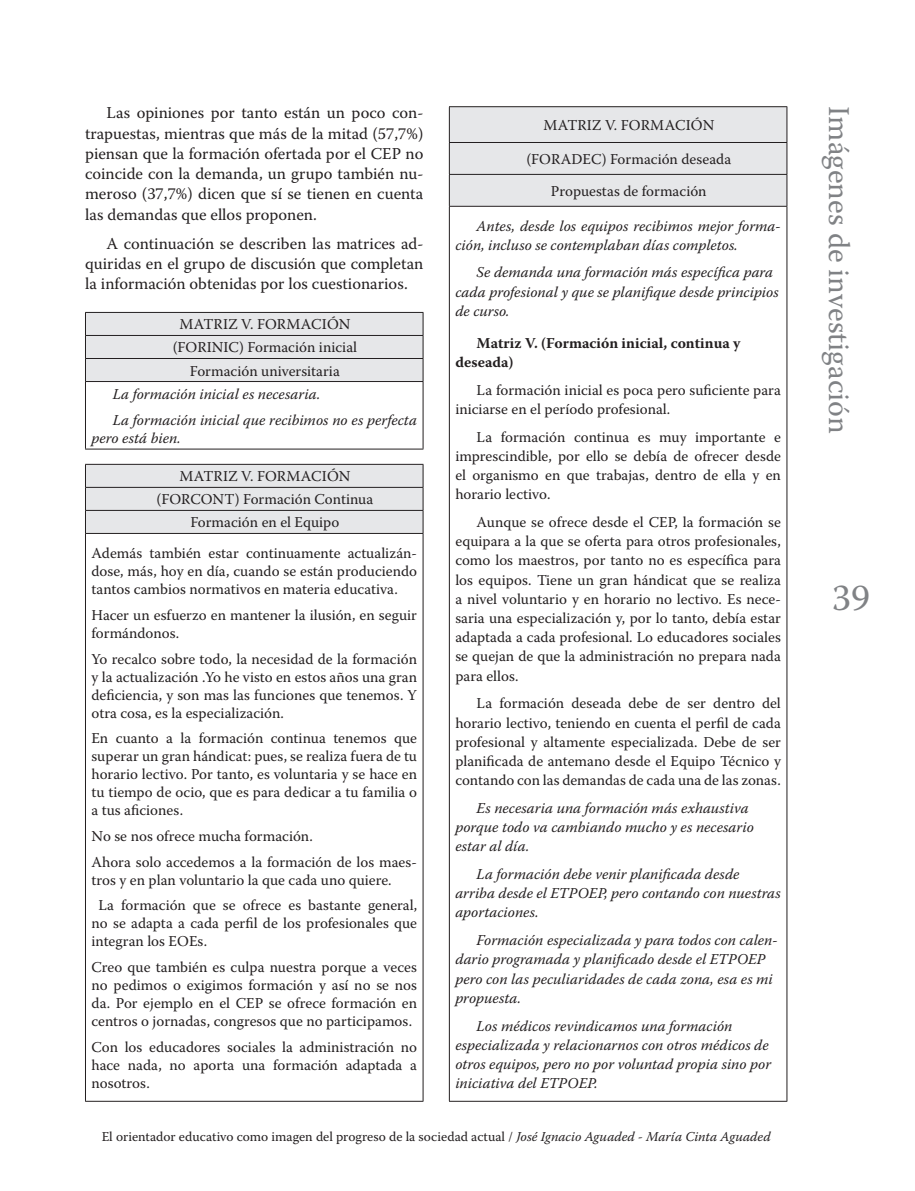
<style>
.page{position:relative;width:915px;height:1191px;background:#fff}
.page>*{position:absolute;margin:0;border:0;box-sizing:border-box;transform-origin:0 0}
.t1{font:37.5px "Warnock Pro";color:#808285}
.t2{font:30px "Warnock Pro";color:#808285}
.t3{font:16.5px/20.2px "Warnock Pro";color:#231f20;text-align:justify}
.t4{font:15px/18px "Warnock Pro";color:#231f20;text-align:justify}
.t5{font:italic 15px/19.2px "Warnock Pro";color:#231f20}
.t6{font:700 15px/19.2px "Warnock Pro";color:#231f20}
.t7{font:13.5px "Warnock Pro";color:#231f20}
.s1{font-style:italic}
</style>
<div class="page">
<div style="left:85px;top:312px;width:338px;height:69px;background:#e6e7e9"></div>
<hr style="left:85px;top:381px;width:338px;height:1px;background:#231f20">
<hr style="left:85px;top:382px;width:1px;height:67px;background:#231f20">
<hr style="left:422px;top:382px;width:1px;height:67px;background:#231f20">
<hr style="left:85px;top:449px;width:338px;height:1px;background:#231f20">
<svg style="left:85px;top:464px;width:338px;height:69px;background:#dcdddf"></svg>
<hr style="left:85px;top:533px;width:338px;height:1px;background:#231f20">
<hr style="left:85px;top:534px;width:1px;height:567px;background:#231f20">
<hr style="left:422px;top:534px;width:1px;height:567px;background:#231f20">
<hr style="left:85px;top:1101px;width:338px;height:1px;background:#231f20">
<div style="left:450px;top:107px;width:336px;height:99px;background:#e6e7e9"></div>
<hr style="left:449px;top:106px;width:338px;height:1px;background:#231f20">
<hr style="left:449px;top:107px;width:1px;height:35px;background:#231f20">
<hr style="left:786px;top:107px;width:1px;height:35px;background:#231f20">
<hr style="left:449px;top:142px;width:338px;height:1px;background:#231f20">
<hr style="left:449px;top:143px;width:1px;height:31px;background:#231f20">
<hr style="left:786px;top:143px;width:1px;height:31px;background:#231f20">
<hr style="left:449px;top:174px;width:338px;height:1px;background:#231f20">
<hr style="left:449px;top:175px;width:1px;height:31px;background:#231f20">
<hr style="left:786px;top:175px;width:1px;height:31px;background:#231f20">
<hr style="left:449px;top:206px;width:338px;height:1px;background:#231f20">
<hr style="left:449px;top:207px;width:1px;height:894px;background:#231f20">
<hr style="left:786px;top:207px;width:1px;height:894px;background:#231f20">
<hr style="left:449px;top:1101px;width:338px;height:1px;background:#231f20">
<p class="t3" style="left:85px;top:103px;width:340px;text-indent:21px">Las opiniones por tanto están un poco con&shy;trapuestas, mientras que más de la mitad (57,7%) piensan que la formación ofertada por el CEP no coincide con la demanda, un grupo también nu&shy;meroso (37,7%) dicen que sí se tienen en cuenta las demandas que ellos proponen.</p>
<p class="t3" style="left:85px;top:233px;width:340px;text-indent:21px">A continuación se describen las matrices ad&shy;quiridas en el grupo de discusión que completan la información obtenidas por los cuestionarios.</p>
<p class="t4" style="left:173px;top:313px;width:186px;line-height:23.1px;text-align:center">MATRIZ V. FORMACIÓN (FORINIC) Formación inicial<br>Formación universitaria</p>
<p class="t5" style="left:113px;top:380px;width:306px;line-height:26.5px">La formación inicial es necesaria.<br>La formación inicial que recibimos no es perfecta</p>
<p class="t5" style="left:91px;top:428px;width:91px">pero está bien.</p>
<p class="t4" style="left:156px;top:464px;width:218px;line-height:23.1px;text-align:center">MATRIZ V. FORMACIÓN (FORCONT) Formación Continua<br>Formación en el Equipo</p>
<p class="t4" style="left:91px;top:544px;width:327px">Además también estar continuamente actualizán&shy;dose, más, hoy en día, cuando se están produciendo tantos cambios normativos en materia educativa.</p>
<p class="t4" style="left:91px;top:605px;width:327px">Hacer un esfuerzo en mantener la ilusión, en seguir formándonos.</p>
<p class="t4" style="left:91px;top:649px;width:327px">Yo recalco sobre todo, la necesidad de la formación y la actualización .Yo he visto en estos años una gran deficiencia, y son mas las funciones que tenemos. Y otra cosa, es la especialización.</p>
<p class="t4" style="left:91px;top:729px;width:327px">En cuanto a la formación continua tenemos que superar un gran hándicat: pues, se realiza fuera de tu horario lectivo. Por tanto, es voluntaria y se hace en tu tiempo de ocio, que es para dedicar a tu familia o a tus aficiones.</p>
<p class="t4" style="left:91px;top:823px;width:327px;line-height:25.7px">No se nos ofrece mucha formación.<br>Ahora solo accedemos a la formación de los maes-</p>
<p class="t4" style="left:98px;top:866px;width:320px;line-height:25.7px;text-indent:-7px">tros y en plan voluntario la que cada uno quiere.<br>La formación que se ofrece es bastante general,</p>
<p class="t4" style="left:91px;top:914px;width:327px">no se adapta a cada perfil de los profesionales que integran los EOEs.</p>
<p class="t4" style="left:91px;top:957px;width:327px">Creo que también es culpa nuestra porque a veces no pedimos o exigimos formación y así no se nos da. Por ejemplo en el CEP se ofrece formación en centros o jornadas, congresos que no participamos.</p>
<p class="t4" style="left:91px;top:1037px;width:327px">Con los educadores sociales la administración no hace nada, no aporta una formación adaptada a nosotros.</p>
<p class="t4" style="left:543px;top:116px;width:172px">MATRIZ V. FORMACIÓN</p>
<p class="t4" style="left:526px;top:143px;width:206px;line-height:32px;text-align:center">(FORADEC) Formación deseada<br>Propuestas de formación</p>
<p class="t5" style="left:455px;top:216px;width:327px;text-indent:21px">Antes, desde los equipos recibimos mejor forma&shy;ción, incluso se contemplaban días completos.</p>
<p class="t5" style="left:455px;top:263px;width:325px;text-indent:21px">Se demanda una formación más específica para cada profesional y que se planifique desde principios de curso.</p>
<p class="t6" style="left:455px;top:333px;width:286px;text-indent:21px">Matriz v. (Formación inicial, continua y deseada)</p>
<p class="t4" style="left:455px;top:380px;width:327px;line-height:19.2px;text-indent:21px">La formación inicial es poca pero suficiente para iniciarse en el período profesional.</p>
<p class="t4" style="left:455px;top:427px;width:327px;line-height:19.2px;text-indent:21px">La formación continua es muy importante e imprescindible, por ello se debía de ofrecer desde el organismo en que trabajas, dentro de ella y en horario lectivo.</p>
<p class="t4" style="left:455px;top:512px;width:327px;line-height:19.2px;text-indent:21px">Aunque se ofrece desde el CEP, la formación se equipara a la que se oferta para otros profesionales, como los maestros, por tanto no es específica para los equipos. Tiene un gran hándicat que se realiza a nivel voluntario y en horario no lectivo. Es nece&shy;saria una especialización y, por lo tanto, debía estar adaptada a cada profesional. Lo educadores sociales se quejan de que la administración no prepara nada para ellos.</p>
<p class="t4" style="left:455px;top:693px;width:327px;line-height:19.2px;text-indent:21px">La formación deseada debe de ser dentro del horario lectivo, teniendo en cuenta el perfil de cada profesional y altamente especializada. Debe de ser planificada de antemano desde el Equipo Técnico y contando con las demandas de cada una de las zonas.</p>
<p class="t5" style="left:455px;top:798px;width:300px;text-indent:21px">Es necesaria una formación más exhaustiva porque todo va cambiando mucho y es necesario estar al día.</p>
<p class="t5" style="left:455px;top:864px;width:327px;text-indent:21px">La formación debe venir planificada desde arriba desde el ETPOEP, pero contando con nuestras aportaciones.</p>
<p class="t5" style="left:455px;top:930px;width:324px;text-indent:21px">Formación especializada y para todos con calen&shy;dario programada y planificado desde el ETPOEP pero con las peculiaridades de cada zona, esa es mi propuesta.</p>
<p class="t5" style="left:455px;top:1015px;width:317px;text-indent:21px">Los médicos revindicamos una formación especializada y relacionarnos con otros médicos de otros equipos, pero no por voluntad propia sino por iniciativa del ETPOEP.</p>
<p class="t7" style="left:102px;top:1128px;width:670px">El orientador educativo como imagen del progreso de la sociedad actual / <span class="s1">José Ignacio Aguaded - María Cinta Aguaded</span></p>
<h2 class="t2" style="left:856px;top:106px;width:329px;rotate:90deg">Imágenes de investigación</h2>
<h1 class="t1" style="left:832px;top:575px;width:39px">39</h1>
</div>
